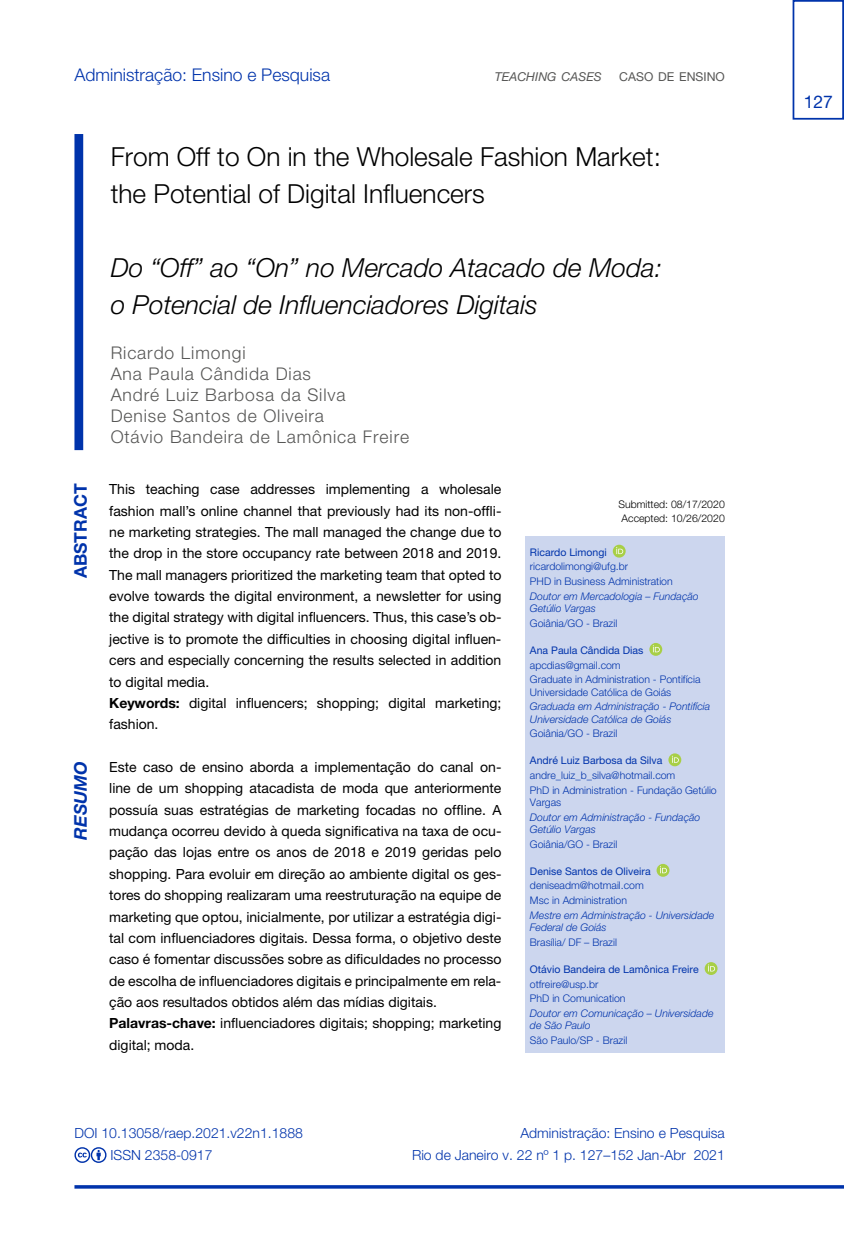
<style>
.page{position:relative;width:844px;height:1241px;background:#fff}
.page>*{position:absolute;margin:0;border:0;box-sizing:border-box;transform-origin:0 0}
.t1{font:300 26.25px/36.8px "Helvetica Neue";color:#000}
.t2{font:italic 300 26.25px/36.8px "Helvetica Neue";color:#000}
.t3{font:300 17.5px/21px "Helvetica Neue";letter-spacing:.05em;color:#575756}
.t4{font:300 17.5px "Helvetica Neue";color:#0033ab}
.t5{font:700 17.5px "Helvetica Neue";color:#0033ab}
.t6{font:italic 700 17.5px "Helvetica Neue";letter-spacing:-.005em;color:#0033ab}
.t7{font:17.5px "Helvetica Neue";color:#0033ab}
.t8{font:14px/21.3px "Helvetica Neue";color:#000}
.t9{font:300 14px/21.7px "Helvetica Neue";color:#0033ab;text-align:right}
.t10{font:italic 12.25px "Helvetica Neue";color:#575756}
.t11{font:12.25px "Helvetica Neue";color:#575756}
.t12{font:300 10.5px/14.7px "Helvetica Neue";color:#0033ab}
.t13{font:italic 300 10.5px/12.2px "Helvetica Neue";color:#0033ab}
.t14{font:10.5px "Helvetica Neue";color:#0033ab}
.t15{font:300 10.5px/14px "Helvetica Neue";color:#000}
.s1{font-weight:700}
</style>
<div class="page">
<svg style="left:74px;top:1185px;width:769px;height:3px;background:#0c3daf"></svg>
<div style="left:792px;top:0;width:51px;height:120px;border:2px solid #0033ab"></div>
<div style="left:74px;top:134px;width:9px;height:316px;background:#0033ab"></div>
<div style="left:525px;top:536px;width:199px;height:516px;background:#ccd6ee"></div>
<svg style="left:612px;top:544px;width:13px;height:13px"></svg>
<svg style="left:616px;top:547px;width:7px;height:7px"></svg>
<svg style="left:649px;top:643px;width:13px;height:12px"></svg>
<svg style="left:652px;top:645px;width:7px;height:7px"></svg>
<svg style="left:668px;top:753px;width:13px;height:13px"></svg>
<svg style="left:671px;top:755px;width:7px;height:7px"></svg>
<svg style="left:656px;top:863px;width:13px;height:13px"></svg>
<svg style="left:659px;top:866px;width:7px;height:7px"></svg>
<svg style="left:704px;top:961px;width:13px;height:13px"></svg>
<svg style="left:708px;top:964px;width:7px;height:7px"></svg>
<svg style="left:74px;top:1147px;width:32px;height:15px"></svg>
<p class="t4" style="left:74px;top:61px;width:257px">Administração: Ensino e Pesquisa</p>
<p class="t10" style="left:494px;top:68px;width:108px">TEACHING CASES</p>
<p class="t11" style="left:619px;top:68px;width:107px">CASO DE ENSINO</p>
<h1 class="t1" style="left:111px;top:137px;width:551px">From Off to On in the Wholesale Fashion Market: the Potential of Digital Influencers</h1>
<p class="t5" style="left:70px;top:578px;width:96px;rotate:-90deg">ABSTRACT</p>
<p class="t6" style="left:70px;top:839px;width:80px;rotate:-90deg">RESUMO</p>
<h1 class="t2" style="left:111px;top:248px;width:552px">Do “Off” ao “On” no Mercado Atacado de Moda: o Potencial de Influenciadores Digitais</h1>
<p class="t3" style="left:111px;top:341px;width:300px">Ricardo Limongi<br>Ana Paula Cândida Dias<br>André Luiz Barbosa da Silva<br>Denise Santos de Oliveira<br>Otávio Bandeira de Lamônica Freire</p>
<p class="t8" style="left:109px;top:479px;width:393px">This teaching case addresses implementing a wholesale fashion mall’s online channel that previously had its non-offli&shy;ne marketing strategies. The mall managed the change due to the drop in the store occupancy rate between 2018 and 2019.<br>The mall managers prioritized the marketing team that opted to evolve towards the digital environment, a newsletter for using the digital strategy with digital influencers. Thus, this case’s ob&shy;jective is to promote the difficulties in choosing digital influen&shy;cers and especially concerning the results selected in addition to digital media.<br><span class="s1">Keywords:</span> digital influencers; shopping; digital marketing; fashion.</p>
<p class="t8" style="left:109px;top:757px;width:393px">Este caso de ensino aborda a implementação do canal on&shy;line de um shopping atacadista de moda que anteriormente possuía suas estratégias de marketing focadas no offline. A mudança ocorreu devido à queda significativa na taxa de ocu&shy;pação das lojas entre os anos de 2018 e 2019 geridas pelo shopping. Para evoluir em direção ao ambiente digital os ges&shy;tores do shopping realizaram uma reestruturação na equipe de marketing que optou, inicialmente, por utilizar a estratégia digi&shy;tal com influenciadores digitais. Dessa forma, o objetivo deste caso é fomentar discussões sobre as dificuldades no processo de escolha de influenciadores digitais e principalmente em rela&shy;ção aos resultados obtidos além das mídias digitais.<br><span class="s1">Palavras-chave:</span> influenciadores digitais; shopping; marketing digital; moda.</p>
<p class="t15" style="left:618px;top:496px;width:108px">Submitted: 08/17/2020<br>Accepted: 10/26/2020</p>
<p class="t14" style="left:530px;top:544px;width:78px">Ricardo Limongi</p>
<p class="t12" style="left:530px;top:558px;width:144px">ricardolimongi@ufg.br<br>PHD in Business Administration</p>
<p class="t13" style="left:530px;top:589px;width:170px">Doutor em Mercadologia – Fundação<br>Getúlio Vargas</p>
<p class="t12" style="left:530px;top:615px;width:89px">Goiânia/GO - Brazil</p>
<p class="t14" style="left:530px;top:642px;width:115px">Ana Paula Cândida Dias</p>
<p class="t12" style="left:530px;top:656px;width:172px">apcdias@gmail.com<br>Graduate in Administration - Pontifícia</p>
<p class="t12" style="left:530px;top:683px;width:143px">Universidade Católica de Goiás</p>
<p class="t13" style="left:530px;top:699px;width:182px">Graduada em Administração - Pontifícia<br>Universidade Católica de Goiás</p>
<p class="t12" style="left:530px;top:725px;width:89px">Goiânia/GO - Brazil</p>
<p class="t14" style="left:530px;top:752px;width:134px">André Luiz Barbosa da Silva</p>
<p class="t12" style="left:530px;top:767px;width:188px">andre_luiz_b_silva@hotmail.com<br>PhD in Administration - Fundação Getúlio</p>
<p class="t12" style="left:530px;top:794px;width:33px">Vargas</p>
<p class="t13" style="left:530px;top:810px;width:172px">Doutor em Administração - Fundação<br>Getúlio Vargas</p>
<p class="t12" style="left:530px;top:836px;width:89px">Goiânia/GO - Brazil</p>
<p class="t14" style="left:530px;top:863px;width:122px">Denise Santos de Oliveira</p>
<p class="t12" style="left:530px;top:877px;width:115px">deniseadm@hotmail.com<br>Msc in Administration</p>
<p class="t13" style="left:530px;top:908px;width:186px">Mestre em Administração - Universidade<br>Federal de Goiás</p>
<p class="t12" style="left:530px;top:934px;width:88px">Brasília/ DF – Brazil</p>
<p class="t14" style="left:530px;top:961px;width:170px">Otávio Bandeira de Lamônica Freire</p>
<p class="t12" style="left:530px;top:975px;width:97px">otfreire@usp.br<br>PhD in Comunication</p>
<p class="t13" style="left:530px;top:1006px;width:185px">Doutor em Comunicação – Universidade de São Paulo</p>
<p class="t12" style="left:530px;top:1032px;width:99px">São Paulo/SP - Brazil</p>
<p class="t9" style="left:110px;top:1120px;width:194px;text-align:left;text-indent:-36px">DOI 10.13058/raep.2021.v22n1.1888<br>ISSN 2358-0917</p>
<p class="t9" style="left:412px;top:1120px;width:314px">Administração: Ensino e Pesquisa<br>Rio de Janeiro v. 22 nº 1 p. 127–152 Jan-Abr 2021</p>
<p class="t7" style="left:803px;top:89px;width:31px">127</p>
</div>
